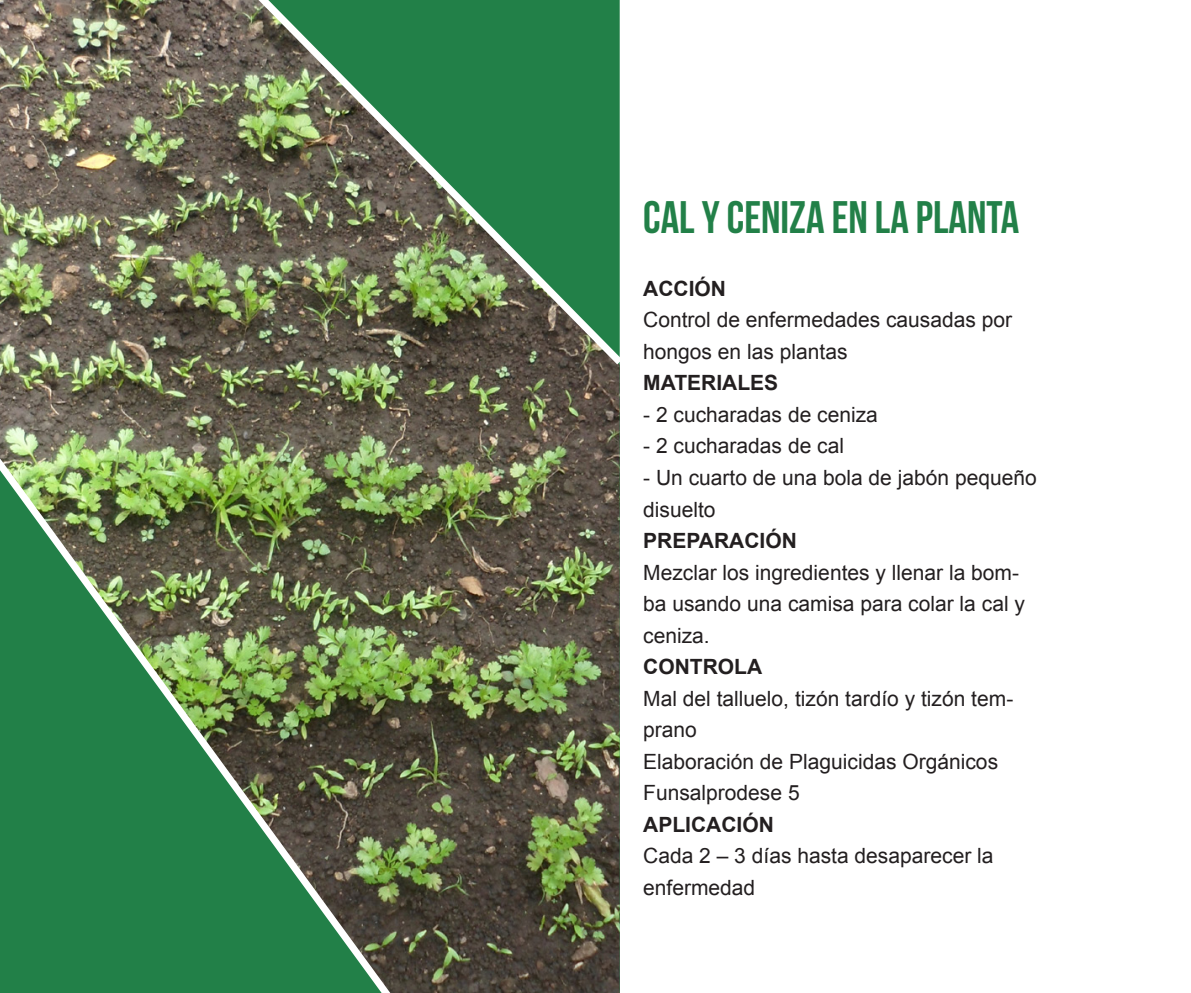
<style>
.page{position:relative;width:1191px;height:993px;background:#fff}
.page>*{position:absolute;margin:0;border:0;box-sizing:border-box;transform-origin:0 0}
.t1{font:45.5px "Bebas Neue";color:#228048}
.t2{font:21px/31.5px "Arial";color:#231f20}
.t3{font:700 21px "Arial";color:#231f20}
</style>
<div class="page">
<img style="left:0;top:0;width:619px;height:992px">
<img style="left:0;top:424px;width:410px;height:568px">
<img style="left:235px;top:0;width:385px;height:372px">
<p class="t1" style="left:643px;top:192px;width:378px">CAL Y CENIZA EN LA PLANTA</p>
<p class="t3" style="left:643px;top:274px;width:84px">ACCIÓN</p>
<p class="t2" style="left:643px;top:304px;width:370px">Control de enfermedades causadas por hongos en las plantas</p>
<p class="t3" style="left:643px;top:369px;width:136px">MATERIALES</p>
<p class="t2" style="left:643px;top:399px;width:236px">- 2 cucharadas de ceniza</p>
<p class="t2" style="left:643px;top:430px;width:202px">- 2 cucharadas de cal</p>
<p class="t2" style="left:643px;top:462px;width:395px">- Un cuarto de una bola de jabón pequeño disuelto</p>
<p class="t3" style="left:643px;top:526px;width:155px">PREPARACIÓN</p>
<p class="t2" style="left:643px;top:556px;width:383px">Mezclar los ingredientes y llenar la bom&shy;ba usando una camisa para colar la cal y ceniza.</p>
<p class="t3" style="left:643px;top:652px;width:120px">CONTROLA</p>
<p class="t2" style="left:643px;top:682px;width:372px">Mal del talluelo, tizón tardío y tizón tem&shy;prano</p>
<p class="t2" style="left:643px;top:745px;width:356px">Elaboración de Plaguicidas Orgánicos</p>
<p class="t2" style="left:643px;top:777px;width:158px">Funsalprodese 5</p>
<p class="t3" style="left:643px;top:810px;width:132px">APLICACIÓN</p>
<p class="t2" style="left:643px;top:840px;width:352px">Cada 2 – 3 días hasta desaparecer la enfermedad</p>
</div>
